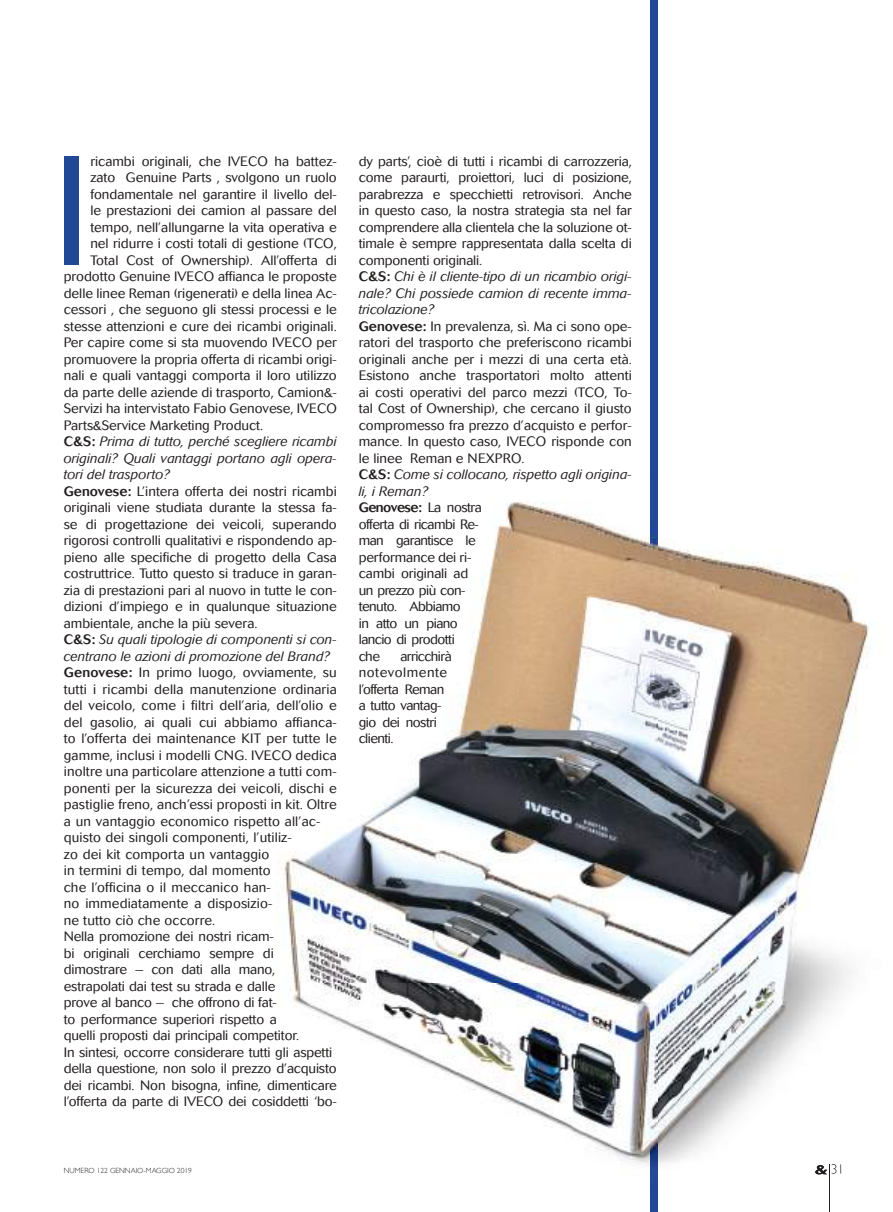
<style>
.page{position:relative;width:893px;height:1212px;background:#fff}
.page>*{position:absolute;margin:0;border:0;box-sizing:border-box;transform-origin:0 0}
.t1{font:300 153.75px "Cosmos";color:#214895}
.t2{font:300 13.5px/16.5px "Cosmos";color:#241f1f}
.t3{font:italic 300 13.5px "Cosmos";color:#241f1f}
.t4{font:300 13.5px/16.5px "Cosmos";letter-spacing:-.04em;color:#241f1f}
.t5{font:300 7.5px "Gill Sans";color:#241f1f}
.s1{font-weight:500;font-style:normal}
.s2{font-weight:500}
.s3{font-style:italic}
</style>
<div class="page">
<div style="left:650px;top:0;width:7px;height:1212px;background:#214895"></div>
<hr style="left:829px;top:1164px;width:1px;height:48px;background:#241f1f">
<img style="left:277px;top:478px;width:593px;height:708px">
<img style="left:650px;top:478px;width:7px;height:708px">
<svg style="left:815px;top:1164px;width:26px;height:22px"></svg>
<h1 class="t1" style="left:52px;top:124px;width:40px">I</h1>
<p class="t2" style="left:90px;top:153px;width:248px">ricambi originali, che IVECO ha battez-</p>
<p class="t2" style="left:90px;top:170px;width:248px">zato Genuine Parts , svolgono un ruolo</p>
<p class="t2" style="left:90px;top:186px;width:248px">fondamentale nel garantire il livello del-</p>
<p class="t2" style="left:90px;top:203px;width:248px">le prestazioni dei camion al passare del</p>
<p class="t2" style="left:90px;top:219px;width:248px">tempo, nell’allungarne la vita operativa e</p>
<p class="t2" style="left:90px;top:236px;width:248px">nel ridurre i costi totali di gestione (TCO,</p>
<p class="t2" style="left:90px;top:252px;width:248px">Total Cost of Ownership). All’offerta di</p>
<p class="t2" style="left:64px;top:269px;width:274px">prodotto Genuine IVECO affianca le proposte</p>
<p class="t2" style="left:64px;top:285px;width:275px">delle linee Reman (rigenerati) e della linea Ac-</p>
<p class="t2" style="left:64px;top:302px;width:275px">cessori , che seguono gli stessi processi e le</p>
<p class="t2" style="left:64px;top:318px;width:275px">stesse attenzioni e cure dei ricambi originali.</p>
<p class="t2" style="left:64px;top:335px;width:275px">Per capire come si sta muovendo IVECO per</p>
<p class="t2" style="left:64px;top:351px;width:275px">promuovere la propria offerta di ricambi origi-</p>
<p class="t2" style="left:64px;top:368px;width:274px">nali e quali vantaggi comporta il loro utilizzo</p>
<p class="t2" style="left:64px;top:384px;width:274px">da parte delle aziende di trasporto, Camion&amp;-</p>
<p class="t2" style="left:64px;top:401px;width:275px">Servizi ha intervistato Fabio Genovese, IVECO</p>
<p class="t2" style="left:64px;top:417px;width:201px">Parts&amp;Service Marketing Product.</p>
<p class="t3" style="left:64px;top:434px;width:274px"><span class="s1">C&amp;S:</span> Prima di tutto, perché scegliere ricambi</p>
<p class="t3" style="left:64px;top:451px;width:275px">originali? Quali vantaggi portano agli opera-</p>
<p class="t3" style="left:64px;top:467px;width:108px">tori del trasporto?</p>
<p class="t2" style="left:64px;top:483px;width:274px"><span class="s2">Genovese:</span> L’intera offerta dei nostri ricambi</p>
<p class="t2" style="left:64px;top:500px;width:274px">originali viene studiata durante la stessa fa-</p>
<p class="t2" style="left:64px;top:516px;width:275px">se di progettazione dei veicoli, superando</p>
<p class="t2" style="left:64px;top:533px;width:274px">rigorosi controlli qualitativi e rispondendo ap-</p>
<p class="t2" style="left:64px;top:549px;width:275px">pieno alle specifiche di progetto della Casa</p>
<p class="t2" style="left:64px;top:566px;width:275px">costruttrice. Tutto questo si traduce in garan-</p>
<p class="t2" style="left:64px;top:582px;width:275px">zia di prestazioni pari al nuovo in tutte le con-</p>
<p class="t2" style="left:64px;top:599px;width:274px">dizioni d’impiego e in qualunque situazione</p>
<p class="t2" style="left:64px;top:615px;width:195px">ambientale, anche la più severa.</p>
<p class="t3" style="left:64px;top:632px;width:274px"><span class="s1">C&amp;S:</span> Su quali tipologie di componenti si con-</p>
<p class="t3" style="left:64px;top:649px;width:268px">centrano le azioni di promozione del Brand?</p>
<p class="t2" style="left:64px;top:665px;width:274px"><span class="s2">Genovese:</span> In primo luogo, ovviamente, su</p>
<p class="t2" style="left:64px;top:681px;width:274px">tutti i ricambi della manutenzione ordinaria</p>
<p class="t2" style="left:64px;top:698px;width:275px">del veicolo, come i filtri dell’aria, dell’olio e</p>
<p class="t2" style="left:64px;top:714px;width:274px">del gasolio, ai quali cui abbiamo affianca-</p>
<p class="t2" style="left:64px;top:731px;width:274px">to l’offerta dei maintenance KIT per tutte le</p>
<p class="t2" style="left:64px;top:747px;width:275px">gamme, inclusi i modelli CNG. IVECO dedica</p>
<p class="t2" style="left:64px;top:764px;width:274px">inoltre una particolare attenzione a tutti com-</p>
<p class="t2" style="left:64px;top:780px;width:275px">ponenti per la sicurezza dei veicoli, dischi e</p>
<p class="t2" style="left:64px;top:797px;width:274px">pastiglie freno, anch’essi proposti in kit. Oltre</p>
<p class="t2" style="left:64px;top:813px;width:258px">a un vantaggio economico rispetto all’ac-</p>
<p class="t2" style="left:64px;top:830px;width:230px">quisto dei singoli componenti, l’utiliz-</p>
<p class="t2" style="left:64px;top:846px;width:207px">zo dei kit comporta un vantaggio</p>
<p class="t2" style="left:64px;top:863px;width:209px">in termini di tempo, dal momento</p>
<p class="t2" style="left:64px;top:879px;width:209px">che l’officina o il meccanico han-</p>
<p class="t2" style="left:64px;top:896px;width:210px">no immediatamente a disposizio-</p>
<p class="t2" style="left:64px;top:912px;width:153px">ne tutto ciò che occorre.</p>
<p class="t2" style="left:64px;top:929px;width:212px">Nella promozione dei nostri ricam-</p>
<p class="t2" style="left:64px;top:945px;width:212px">bi originali cerchiamo sempre di</p>
<p class="t2" style="left:64px;top:962px;width:213px">dimostrare – con dati alla mano,</p>
<p class="t2" style="left:64px;top:978px;width:213px">estrapolati dai test su strada e dalle</p>
<p class="t2" style="left:64px;top:995px;width:214px">prove al banco – che offrono di fat-</p>
<p class="t2" style="left:64px;top:1011px;width:215px">to performance superiori rispetto a</p>
<p class="t2" style="left:64px;top:1028px;width:237px">quelli proposti dai principali competitor.</p>
<p class="t2" style="left:64px;top:1044px;width:270px">In sintesi, occorre considerare tutti gli aspetti</p>
<p class="t2" style="left:64px;top:1061px;width:275px">della questione, non solo il prezzo d’acquisto</p>
<p class="t2" style="left:64px;top:1077px;width:275px">dei ricambi. Non bisogna, infine, dimenticare</p>
<p class="t2" style="left:64px;top:1094px;width:274px">l’offerta da parte di IVECO dei cosiddetti ‘bo-</p>
<p class="t2" style="left:359px;top:153px;width:275px">dy parts’, cioè di tutti i ricambi di carrozzeria, come paraurti, proiettori, luci di posizione, parabrezza e specchietti retrovisori. Anche in questo caso, la nostra strategia sta nel far comprendere alla clientela che la soluzione ot&shy;timale è sempre rappresentata dalla scelta di componenti originali.<br><span class="s2">C&amp;S:</span> <span class="s3">Chi è il cliente-tipo di un ricambio origi&shy;nale? Chi possiede camion di recente imma&shy;tricolazione?<br></span><span class="s2">Genovese:</span> In prevalenza, sì. Ma ci sono ope&shy;ratori del trasporto che preferiscono ricambi originali anche per i mezzi di una certa età.<br>Esistono anche trasportatori molto attenti ai costi operativi del parco mezzi (TCO, To&shy;tal Cost of Ownership), che cercano il giusto compromesso fra prezzo d’acquisto e perfor&shy;mance. In questo caso, IVECO risponde con le linee Reman e NEXPRO.<br><span class="s2">C&amp;S:</span> <span class="s3">Come si collocano, rispetto agli origina&shy;li, i Reman?<br></span><span class="s2">Genovese:</span> La nostra<br>offerta di ricambi Re-<br>man garantisce le<br>performance dei ri-<br>cambi originali ad<br>un prezzo più con-<br>tenuto. Abbiamo<br>in atto un piano<br>lancio di prodotti<br>che</p>
<p class="t4" style="left:359px;top:648px;width:95px;text-indent:42px">arricchirà notevolmente l’offerta Reman a tutto vantag&shy;gio dei nostri clienti.</p>
<p class="t5" style="left:64px;top:1165px;width:130px">NUMERO 122 GENNAIO-MAGGIO 2019</p>
</div>
